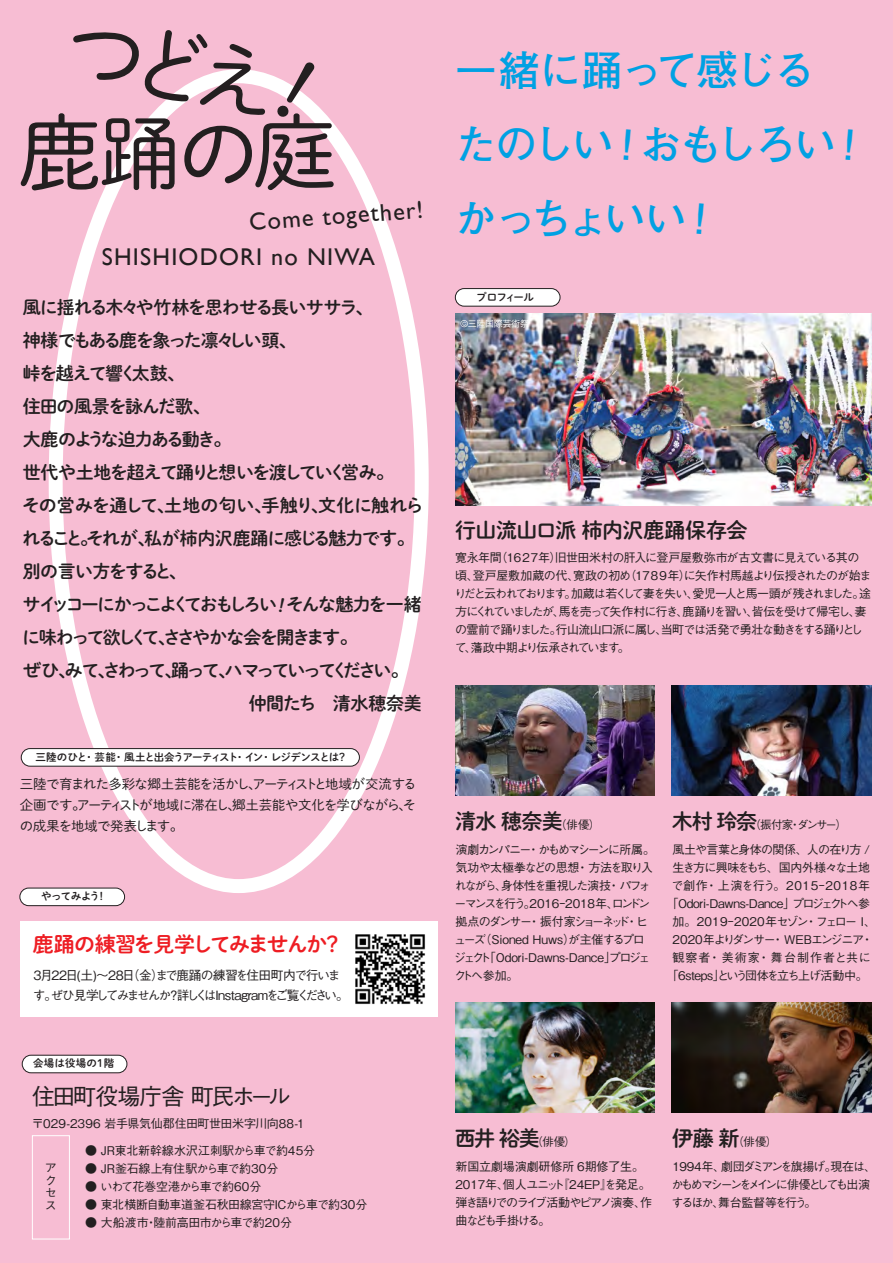
<style>
.page{position:relative;width:893px;height:1263px;background:#f7bdd3}
.page>*{position:absolute;margin:0;border:0;box-sizing:border-box;transform-origin:0 0}
.t1{font:700 41.7px/74.1px "Futo Go B101 Pro";letter-spacing:-.055em;color:#00a1e3}
.t2{font:24.15px "Gill Sans";letter-spacing:.05em;color:#231f20}
.t3{font:500 22.95px "Gothic BBB Pro";letter-spacing:-.1em;color:#231f20}
.t4{font:21px "DNP Shuei M Go Std B";letter-spacing:-.035em;color:#231f20}
.t5{font:21px "DNP Shuei M Go Std B";letter-spacing:-.075em;color:#ee1d23}
.t6{font:18px/33px "DNP Shuei M Go Std B";letter-spacing:-.085em;color:#231f20}
.t7{font:18px "DNP Shuei M Go Std B";letter-spacing:-.145em;color:#231f20}
.t8{font:18px "DNP Shuei M Go Std B";letter-spacing:-.13em;color:#231f20}
.t9{font:18px "DNP Shuei M Go Std B";letter-spacing:-.015em;color:#231f20}
.t10{font:18px "DNP Shuei M Go Std B";letter-spacing:-.065em;color:#231f20}
.t11{font:13.5px/21px "DNP Shuei M Go Std L";letter-spacing:-.045em;color:#231f20;text-align:justify}
.t12{font:500 12.75px/19.5px "Gothic BBB Pro";letter-spacing:-.11em;color:#231f20}
.t13{font:500 12px/18px "Gothic BBB Pro";letter-spacing:-.095em;color:#231f20}
.t14{font:500 12px/18px "Gothic BBB Pro";letter-spacing:-.105em;color:#231f20}
.t15{font:500 12px/18px "Gothic BBB Pro";letter-spacing:-.03em;color:#231f20}
.t16{font:500 12px/12.6px "Gothic BBB Pro";letter-spacing:-.055em;color:#231f20;text-align:justify}
.t17{font:500 12px "Gothic BBB Pro";letter-spacing:-.025em;color:#231f20}
.t18{font:500 12px/18px "Gothic BBB Pro";letter-spacing:-.155em;color:#231f20}
.t19{font:500 12px "Gothic BBB Pro";letter-spacing:.015em;color:#231f20}
.t20{font:500 12px "Gothic BBB Pro";letter-spacing:-.035em;color:#231f20}
.t21{font:500 12px "Gothic BBB Pro";letter-spacing:-.015em;color:#231f20}
.t22{font:500 12px "Gothic BBB Pro";letter-spacing:-.09em;color:#231f20}
.t23{font:500 12px "Gothic BBB Pro";letter-spacing:.05em;color:#231f20}
.t24{font:500 12px "Gothic BBB Pro";letter-spacing:-.02em;color:#231f20}
.t25{font:500 12px "Gothic BBB Pro";letter-spacing:.09em;color:#231f20}
.t26{font:500 11.55px "Gothic BBB Pro";letter-spacing:-.11em;color:#231f20}
.t27{font:10.5px "DNP Shuei M Go Std B";letter-spacing:-.08em;color:#231f20}
.t28{font:10.5px "DNP Shuei M Go Std B";letter-spacing:-.06em;color:#231f20}
.t29{font:10.5px "DNP Shuei M Go Std B";letter-spacing:.025em;color:#231f20}
.t30{font:500 9px "Gothic BBB Pro";letter-spacing:-.035em;color:#fff}
.s1{font-family:"Whyte";font-weight:400;font-size:9.3px}
.s2{font-family:"Gothic BBB Pro";font-weight:500;font-size:11.55px}
.s3{font-family:"DNP Shuei M Go Std B";font-weight:400;font-size:21px}
</style>
<div class="page">
<div style="left:49px;top:69px;width:380px;height:824px;border:14px solid #fff;border-radius:50%"></div>
<img style="left:455px;top:686px;width:200px;height:110px">
<img style="left:672px;top:685px;width:200px;height:110px">
<img style="left:455px;top:1002px;width:200px;height:110px">
<img style="left:672px;top:1002px;width:200px;height:111px">
<img style="left:455px;top:313px;width:417px;height:193px">
<div style="left:21px;top:921px;width:417px;height:95px;background:#fff"></div>
<img style="left:355px;top:934px;width:71px;height:71px">
<div style="left:20px;top:888px;width:105px;height:18px;background:#fff;border-radius:9px"></div>
<div style="left:19px;top:888px;width:106px;height:18px;border:1px solid #231f20;border-radius:9px"></div>
<div style="left:455px;top:289px;width:105px;height:17px;background:#fff;border-radius:9px"></div>
<div style="left:455px;top:288px;width:105px;height:19px;border:1px solid #231f20;border-radius:9px"></div>
<div style="left:32px;top:1135px;width:38px;height:104px;border:1px solid #fff"></div>
<div style="left:22px;top:1055px;width:105px;height:18px;background:#fff;border-radius:9px"></div>
<div style="left:22px;top:1055px;width:105px;height:18px;border:1px solid #231f20;border-radius:9px"></div>
<svg style="left:21px;top:30px;width:313px;height:161px"></svg>
<div style="left:21px;top:748px;width:338px;height:18px;background:#fff;border-radius:9px"></div>
<div style="left:21px;top:748px;width:339px;height:18px;border:1px solid #231f20;border-radius:9px"></div>
<h2 class="t2" style="left:248px;top:208px;width:176px;rotate:-4deg">Come together!</h2>
<h2 class="t2" style="left:102px;top:242px;width:275px">SHISHIODORI no NIWA</h2>
<h3 class="t6" style="left:22px;top:290px;width:403px">風に揺れる木々や竹林を思わせる長いササラ、<br>神様でもある鹿を象った凛々しい頭、<br>峠を越えて響く太鼓、<br>住田の風景を詠んだ歌、<br>大鹿のような迫力ある動き。<br>世代や土地を超えて踊りと想いを渡していく営み。<br>その営みを通して、土地の匂い、手触り、文化に触れられること。それが、私が柿内沢鹿踊に感じる魅力です。別の言い方をすると、<br>サイッコーにかっこよくておもしろい</h3>
<h3 class="t10" style="left:286px;top:591px;width:137px">そんな魅力を一緒</h3>
<h3 class="t8" style="left:22px;top:624px;width:337px">に味わって欲しくて、ささやかな会を開きます。</h3>
<h3 class="t7" style="left:23px;top:657px;width:387px">ぜひ、みて、さわって、踊って、ハマっていってください。</h3>
<h3 class="t9" style="left:249px;top:690px;width:175px">仲間たち　清水穂奈美</h3>
<p class="t27" style="left:35px;top:749px;width:314px">三陸のひと・芸能・風土と出会うアーティスト・イン・レジデンスとは？</p>
<p class="t11" style="left:20px;top:772px;width:398px">三陸で育まれた多彩な郷土芸能を活かし、アーティストと地域が交流する企画です。アーティストが地域に滞在し、郷土芸能や文化を学びながら、その成果を地域で発表します。</p>
<p class="t28" style="left:41px;top:888px;width:67px">やってみよう！</p>
<h3 class="t5" style="left:33px;top:928px;width:311px">鹿踊の練習を見学してみませんか？</h3>
<p class="t12" style="left:33px;top:964px;width:318px">3月22日(土)～28日（金）まで鹿踊の練習を住田町内で行います。ぜひ見学してみませんか？詳しくはInstagramをご覧ください。</p>
<p class="t29" style="left:33px;top:1055px;width:83px">会場は役場の1階</p>
<h3 class="t3" style="left:32px;top:1078px;width:260px">住田町役場庁舎 町民ホール</h3>
<p class="t17" style="left:32px;top:1114px;width:274px">〒029-2396 岩手県気仙郡住田町世田米字川向88-1</p>
<p class="t21" style="left:85px;top:1141px;width:231px">● JR東北新幹線水沢江刺駅から車で約45分</p>
<p class="t24" style="left:85px;top:1159px;width:195px">● JR釜石線上有住駅から車で約30分</p>
<p class="t16" style="left:85px;top:1179px;width:178px">● いわて花巻空港から車で約60分</p>
<p class="t15" style="left:85px;top:1194px;width:284px">● 東北横断自動車道釜石秋田線宮守ICから車で約30分</p>
<p class="t15" style="left:85px;top:1212px;width:208px">● 大船渡市・陸前高田市から車で約20分</p>
<p class="t16" style="left:45px;top:1160px;width:13px">アクセス</p>
<h1 class="t1" style="left:455px;top:27px;width:362px">一緒に踊って感じるたのしい</h1>
<h1 class="t1" style="left:640px;top:102px;width:198px">おもしろい</h1>
<h1 class="t1" style="left:455px;top:176px;width:234px">かっちょいい</h1>
<p class="t28" style="left:476px;top:289px;width:59px">プロフィール</p>
<p class="t30" style="left:460px;top:316px;width:70px"><span class="s1">©</span>三陸国際芸術祭</p>
<h3 class="t4" style="left:455px;top:514px;width:294px">行山流山口派 柿内沢鹿踊保存会</h3>
<p class="t13" style="left:455px;top:547px;width:419px">寛永年間（１６２７年）旧世田米村の肝入に登戸屋敷弥市が古文書に見えている其の頃、登戸屋敷加蔵の代、寛政の初め（１７８９年）に矢作村馬越より伝授されたのが始まりだと云われております。加蔵は若くして妻を失い、愛児一人と馬一頭が残されました。途方にくれていましたが、馬を売って矢作村に行き、鹿踊りを習い、皆伝を受けて帰宅し、妻の霊前で踊りました。行山流山口派に属し、当町では活発で勇壮な動きをする踊りとして、藩政中期より伝承されています。</p>
<h3 class="t4" style="left:455px;top:806px;width:147px">清水 穂奈美<span class="s2">（俳優）</span></h3>
<p class="t14" style="left:454px;top:839px;width:203px">演劇カンパニー・かもめマシーンに所属。気功や太極拳などの思想・方法を取り入れながら、身体性を重視した演技・パフォーマンスを行う。2016ｰ2018年、ロンドン拠点のダンサー・振付家ショーネッド・ヒューズ（Sioned Huws）が主催するプロジェクト「Odori-Dawns-Dance」プロジェクトへ参加。</p>
<p class="t26" style="left:672px;top:816px;width:177px"><span class="s3">木村 玲奈</span>（振付家・ダンサー）</p>
<p class="t16" style="left:672px;top:842px;width:199px">風土や言葉と身体の関係、人の在り方 /</p>
<p class="t16" style="left:672px;top:860px;width:199px">生き方に興味をもち、国内外様々な土地</p>
<p class="t23" style="left:671px;top:876px;width:200px">で創作・上演を行う。2015ｰ2018年</p>
<p class="t17" style="left:666px;top:894px;width:205px">「Odori-Dawns-Dance」プロジェクトへ参</p>
<p class="t19" style="left:672px;top:912px;width:205px">加。2019ｰ2020年セゾン・フェロー I、</p>
<p class="t22" style="left:672px;top:930px;width:202px">2020年よりダンサー・WEBエンジニア・</p>
<p class="t25" style="left:672px;top:948px;width:200px">観察者・美術家・舞台制作者と共に</p>
<p class="t20" style="left:666px;top:966px;width:203px">「6steps」という団体を立ち上げ活動中。</p>
<h3 class="t4" style="left:455px;top:1123px;width:122px">西井 裕美<span class="s2">（俳優）</span></h3>
<p class="t15" style="left:455px;top:1156px;width:198px">新国立劇場演劇研修所 6期修了生。<br>2017年、個人ユニット『24EP』を発足。弾き語りでのライブ活動やピアノ演奏、作曲なども手掛ける。</p>
<p class="t26" style="left:672px;top:1133px;width:107px"><span class="s3">伊藤 新</span>（俳優）</p>
<p class="t18" style="left:671px;top:1156px;width:206px">1994年、劇団ダミアンを旗揚げ。現在は、かもめマシーンをメインに俳優としても出演するほか、舞台監督等を行う。</p>
</div>
